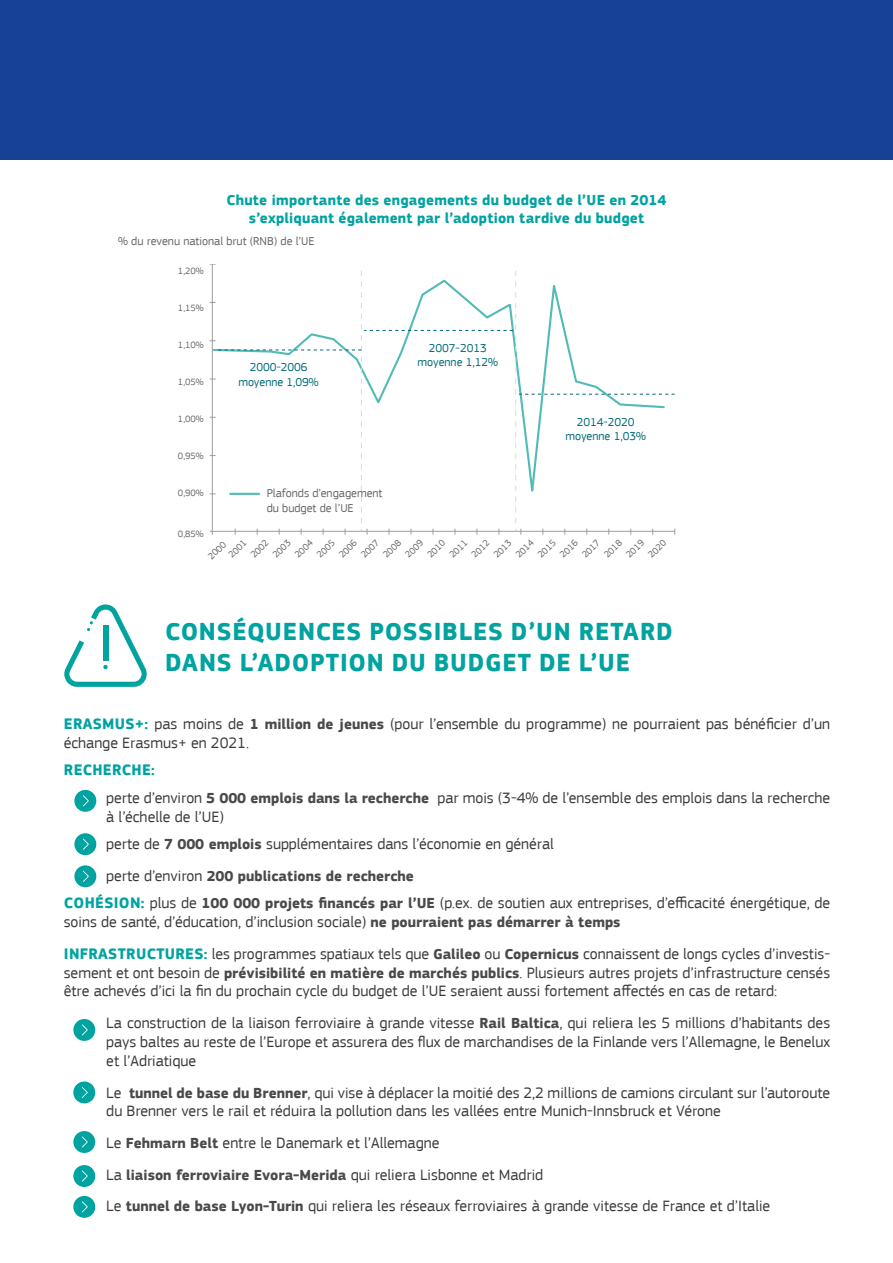
<style>
.page{position:relative;width:893px;height:1263px;background:#fff}
.page>*{position:absolute;margin:0;border:0;box-sizing:border-box;transform-origin:0 0}
.Subtitle{font:700 25.5px/30.6px "EC Square Sans Pro";letter-spacing:.03em;color:#00a3a0}
.t1{font:15.75px/18.9px "EC Square Sans Pro";color:#3c3c3b}
.t2{font:700 15.75px "EC Square Sans Pro";letter-spacing:.02em;color:#00a3a0}
.Subtitle-2{font:700 15px/18px "EC Square Sans Pro";letter-spacing:.015em;color:#00a3a0;text-align:center}
.t3{font:700 15px "EC Square Sans Pro";color:#4a4a49}
.t4{font:12px/14.4px "EC Square Sans Pro";color:#696767}
.t5{font:12px/14.4px "EC Square Sans Pro";color:#006b75;text-align:center}
.t6{font:9.6px "EC Square Sans Pro";color:#696767}
.s1{font-weight:700;color:#00a3a0}
.s2{font-weight:700;font-size:15px;color:#4a4a49}
.s3{font-weight:400;font-size:15.75px;color:#3c3c3b}
</style>
<div class="page">
<svg style="left:210px;top:264px;width:465px;height:271px"></svg>
<hr style="left:230px;top:493px;width:29px;height:2px;background:#52bbb5">
<div style="left:74px;top:790px;width:22px;height:22px;background:#00a3a0;border-radius:50%"></div>
<svg style="left:83px;top:795px;width:6px;height:11px"></svg>
<div style="left:74px;top:833px;width:22px;height:22px;background:#00a3a0;border-radius:50%"></div>
<svg style="left:83px;top:839px;width:6px;height:11px"></svg>
<div style="left:74px;top:865px;width:22px;height:22px;background:#00a3a0;border-radius:50%"></div>
<svg style="left:83px;top:871px;width:6px;height:11px"></svg>
<svg style="left:64px;top:604px;width:83px;height:83px"></svg>
<div style="left:73px;top:1019px;width:22px;height:22px;background:#00a3a0;border-radius:50%"></div>
<svg style="left:82px;top:1024px;width:6px;height:11px"></svg>
<div style="left:73px;top:1081px;width:22px;height:22px;background:#00a3a0;border-radius:50%"></div>
<svg style="left:82px;top:1087px;width:6px;height:11px"></svg>
<div style="left:73px;top:1131px;width:22px;height:22px;background:#00a3a0;border-radius:50%"></div>
<svg style="left:82px;top:1136px;width:6px;height:11px"></svg>
<div style="left:73px;top:1165px;width:22px;height:22px;background:#00a3a0;border-radius:50%"></div>
<svg style="left:82px;top:1170px;width:6px;height:11px"></svg>
<div style="left:73px;top:1196px;width:22px;height:22px;background:#00a3a0;border-radius:50%"></div>
<svg style="left:82px;top:1201px;width:6px;height:11px"></svg>
<div style="left:346px;top:246px;width:201px;height:22px;background:#fff"></div>
<div style="left:0;top:0;width:893px;height:160px;background:#164194"></div>
<p class="Subtitle-2" style="left:227px;top:191px;width:441px">Chute importante des engagements du budget de l’UE en 2014 s’expliquant également par l’adoption tardive du budget</p>
<p class="t4" style="left:118px;top:234px;width:198px">% du revenu national brut (RNB) de l’UE</p>
<p class="t6" style="left:178px;top:265px;width:27px">1,20%</p>
<p class="t6" style="left:178px;top:302px;width:27px">1,15%</p>
<p class="t6" style="left:178px;top:339px;width:27px">1,10%</p>
<p class="t6" style="left:178px;top:376px;width:27px">1,05%</p>
<p class="t6" style="left:178px;top:413px;width:27px">1,00%</p>
<p class="t6" style="left:178px;top:450px;width:27px">0,95%</p>
<p class="t6" style="left:178px;top:487px;width:27px">0,90%</p>
<p class="t6" style="left:178px;top:528px;width:27px">0,85%</p>
<p class="t5" style="left:418px;top:340px;width:82px">2007-2013 moyenne 1,12%</p>
<p class="t5" style="left:238px;top:360px;width:82px">2000-2006 moyenne 1,09%</p>
<p class="t5" style="left:565px;top:415px;width:82px">2014-2020 moyenne 1,03%</p>
<p class="t4" style="left:267px;top:486px;width:117px">Plafonds d’engagement du budget de l’UE</p>
<p class="t6" style="left:206px;top:554px;width:23px;rotate:-45deg">2000</p>
<p class="t6" style="left:226px;top:552px;width:23px;rotate:-45deg">2001</p>
<p class="t6" style="left:248px;top:552px;width:23px;rotate:-45deg">2002</p>
<p class="t6" style="left:270px;top:552px;width:23px;rotate:-45deg">2003</p>
<p class="t6" style="left:292px;top:552px;width:23px;rotate:-45deg">2004</p>
<p class="t6" style="left:314px;top:552px;width:23px;rotate:-45deg">2005</p>
<p class="t6" style="left:336px;top:552px;width:23px;rotate:-45deg">2006</p>
<p class="t6" style="left:359px;top:552px;width:23px;rotate:-45deg">2007</p>
<p class="t6" style="left:381px;top:552px;width:23px;rotate:-45deg">2008</p>
<p class="t6" style="left:403px;top:552px;width:23px;rotate:-45deg">2009</p>
<p class="t6" style="left:425px;top:552px;width:23px;rotate:-45deg">2010</p>
<p class="t6" style="left:447px;top:552px;width:23px;rotate:-45deg">2011</p>
<p class="t6" style="left:469px;top:552px;width:23px;rotate:-45deg">2012</p>
<p class="t6" style="left:491px;top:552px;width:23px;rotate:-45deg">2013</p>
<p class="t6" style="left:513px;top:552px;width:23px;rotate:-45deg">2014</p>
<p class="t6" style="left:535px;top:552px;width:23px;rotate:-45deg">2015</p>
<p class="t6" style="left:557px;top:552px;width:23px;rotate:-45deg">2016</p>
<p class="t6" style="left:579px;top:552px;width:23px;rotate:-45deg">2017</p>
<p class="t6" style="left:602px;top:552px;width:23px;rotate:-45deg">2018</p>
<p class="t6" style="left:624px;top:552px;width:23px;rotate:-45deg">2019</p>
<p class="t6" style="left:646px;top:552px;width:23px;rotate:-45deg">2020</p>
<p class="Subtitle" style="left:165px;top:617px;width:509px">CONSÉQUENCES POSSIBLES D’UN RETARD<br>DANS L’ADOPTION DU BUDGET DE L’UE</p>
<p class="t1" style="left:64px;top:714px;width:768px"><span class="s1">ERASMUS+:</span> pas moins de <span class="s2">1 million de jeunes</span> (pour l’ensemble du programme) ne pourraient pas bénéficier d’un échange Erasmus+ en 2021.</p>
<p class="t2" style="left:64px;top:761px;width:92px">RECHERCHE:</p>
<p class="t1" style="left:106px;top:788px;width:725px">perte d’environ <span class="s2">5 000 emplois dans la recherche</span> par mois (3-4% de l’ensemble des emplois dans la recherche à l’échelle de l’UE)</p>
<p class="t1" style="left:106px;top:834px;width:449px">perte de <span class="s2">7 000 emplois</span> supplémentaires dans l’économie en général</p>
<p class="t3" style="left:106px;top:867px;width:309px"><span class="s3">perte d’environ</span> 200 publications de recherche</p>
<p class="t1" style="left:64px;top:893px;width:768px"><span class="s1">COHÉSION:</span> plus de <span class="s2">100 000 projets financés par l’UE</span> (p.ex. de soutien aux entreprises, d’efficacité énergétique, de soins de santé, d’éducation, d’inclusion sociale) <span class="s2">ne pourraient pas démarrer à temps</span></p>
<p class="t1" style="left:64px;top:944px;width:768px;text-align:justify"><span class="s1">INFRASTRUCTURES:</span> les programmes spatiaux tels que <span class="s2">Galileo</span> ou <span class="s2">Copernicus</span> connaissent de longs cycles d’investis&shy;sement et ont besoin de <span class="s2">prévisibilité en matière de marchés publics</span>. Plusieurs autres projets d’infrastructure censés être achevés d’ici la fin du prochain cycle du budget de l’UE seraient aussi fortement affectés en cas de retard:</p>
<p class="t1" style="left:106px;top:1013px;width:725px;text-align:justify">La construction de la liaison ferroviaire à grande vitesse <span class="s2">Rail Baltica</span>, qui reliera les 5 millions d’habitants des pays baltes au reste de l’Europe et assurera des flux de marchandises de la Finlande vers l’Allemagne, le Benelux et l’Adriatique</p>
<p class="t1" style="left:106px;top:1083px;width:725px">Le <span class="s2">tunnel de base du Brenner</span>, qui vise à déplacer la moitié des 2,2 millions de camions circulant sur l’autoroute du Brenner vers le rail et réduira la pollution dans les vallées entre Munich-Innsbruck et Vérone</p>
<p class="t1" style="left:106px;top:1133px;width:335px">Le <span class="s2">Fehmarn Belt</span> entre le Danemark et l’Allemagne</p>
<p class="t3" style="left:106px;top:1166px;width:439px"><span class="s3">La</span> liaison ferroviaire Evora-Merida <span class="s3">qui reliera Lisbonne et Madrid</span></p>
<p class="t1" style="left:106px;top:1197px;width:665px">Le <span class="s2">tunnel de base Lyon-Turin</span> qui reliera les réseaux ferroviaires à grande vitesse de France et d’Italie</p>
</div>
